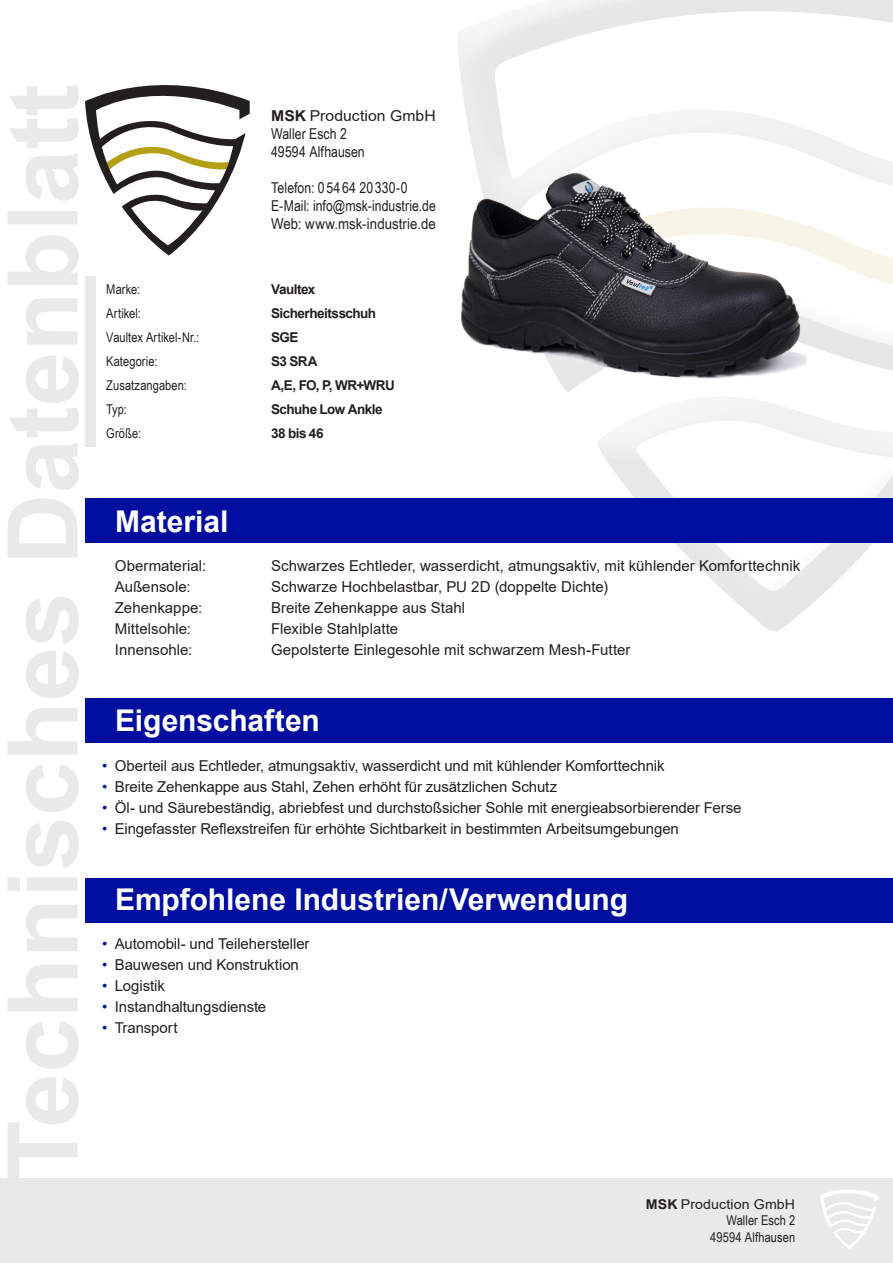
<style>
.page{position:relative;width:893px;height:1263px;background:#fff}
.page>*{position:absolute;margin:0;border:0;box-sizing:border-box;transform-origin:0 0}
.Rahmen_blau_weiß{font:700 30px "Arial";letter-spacing:-.005em;color:#fff}
.Aufzählung_ohne_punk{font:15px "Arial";letter-spacing:-.005em;color:#231f20}
.t1{font:15px/18px "Arial Narrow";letter-spacing:.005em;color:#231f20}
.Aufzählung_ohne_punk-2{font:15px "Arial";letter-spacing:-.005em;color:#231f20;scale:1.05 1}
.t2{font:13.5px/24px "Arial Narrow";letter-spacing:.005em;color:#231f20}
.rechte_spalte{font:700 13.5px "Arial";letter-spacing:-.035em;color:#231f20}
.t3{font:13.5px "Arial";letter-spacing:.01em;color:#231f20;scale:1.05 1}
.s1{font-weight:700}
.s2{color:#000fa0}
</style>
<div class="page">
<div style="left:0;top:1178px;width:893px;height:85px;background:#e9e9e9"></div>
<svg style="left:820px;top:1189px;width:58px;height:60px"></svg>
<svg style="left:8px;top:85px;width:71px;height:1093px"></svg>
<div style="left:456px;top:0;width:437px;height:483px;background:#fff;opacity:.75"></div>
<div style="left:474px;top:0;width:419px;height:632px;background:#231f20;opacity:.75"></div>
<svg style="left:85px;top:85px;width:165px;height:170px"></svg>
<div style="left:85px;top:276px;width:11px;height:170px;background:#e9e9e9"></div>
<img style="left:457px;top:165px;width:351px;height:218px">
<div style="left:85px;top:497px;width:808px;height:45px;background:#000fa0"></div>
<div style="left:85px;top:698px;width:808px;height:45px;background:#000fa0"></div>
<div style="left:85px;top:878px;width:808px;height:45px;background:#000fa0"></div>
<p class="t2" style="left:106px;top:277px;width:94px">Marke:<br>Artikel:<br>Vaultex Artikel-Nr.:<br>Kategorie:<br>Zusatzangaben:<br>Typ:<br>Größe:</p>
<p class="Aufzählung_ohne_punk-2" style="left:271px;top:106px;width:158px"><span class="s1">MSK</span> Production GmbH</p>
<p class="t1" style="left:271px;top:125px;width:95px">Waller Esch 2<br>49594 Alfhausen</p>
<p class="t1" style="left:271px;top:179px;width:166px">Telefon: 05464 20330-0<br>E-Mail: info@msk-industrie.de<br>Web: www.msk-industrie.de</p>
<p class="rechte_spalte" style="left:271px;top:280px;width:46px">Vaultex</p>
<p class="rechte_spalte" style="left:271px;top:304px;width:107px">Sicherheitsschuh</p>
<p class="rechte_spalte" style="left:271px;top:328px;width:29px">SGE</p>
<p class="rechte_spalte" style="left:271px;top:352px;width:48px">S3 SRA</p>
<p class="rechte_spalte" style="left:271px;top:376px;width:125px">A,E, FO, P, WR+WRU</p>
<p class="rechte_spalte" style="left:271px;top:400px;width:113px">Schuhe Low Ankle</p>
<p class="rechte_spalte" style="left:271px;top:424px;width:54px">38 bis 46</p>
<p class="Rahmen_blau_weiß" style="left:115px;top:500px;width:115px">Material</p>
<p class="Aufzählung_ohne_punk" style="left:115px;top:556px;width:93px">Obermaterial:</p>
<p class="Aufzählung_ohne_punk" style="left:271px;top:556px;width:531px">Schwarzes Echtleder, wasserdicht, atmungsaktiv, mit kühlender Komforttechnik</p>
<p class="Aufzählung_ohne_punk" style="left:115px;top:577px;width:77px">Außensole:</p>
<p class="Aufzählung_ohne_punk" style="left:271px;top:577px;width:338px">Schwarze Hochbelastbar, PU 2D (doppelte Dichte)</p>
<p class="Aufzählung_ohne_punk" style="left:115px;top:598px;width:89px">Zehenkappe:</p>
<p class="Aufzählung_ohne_punk" style="left:271px;top:598px;width:196px">Breite Zehenkappe aus Stahl</p>
<p class="Aufzählung_ohne_punk" style="left:115px;top:619px;width:78px">Mittelsohle:</p>
<p class="Aufzählung_ohne_punk" style="left:271px;top:619px;width:129px">Flexible Stahlplatte</p>
<p class="Aufzählung_ohne_punk" style="left:115px;top:640px;width:79px">Innensohle:</p>
<p class="Aufzählung_ohne_punk" style="left:271px;top:640px;width:361px">Gepolsterte Einlegesohle mit schwarzem Mesh-Futter</p>
<p class="Rahmen_blau_weiß" style="left:115px;top:700px;width:206px">Eigenschaften</p>
<p class="Aufzählung_ohne_punk" style="left:102px;top:755px;width:564px"><span class="s2">•</span> Oberteil aus Echtleder, atmungsaktiv, wasserdicht und mit kühlender Komforttechnik</p>
<p class="Aufzählung_ohne_punk" style="left:102px;top:776px;width:457px"><span class="s2">•</span> Breite Zehenkappe aus Stahl, Zehen erhöht für zusätzlichen Schutz</p>
<p class="Aufzählung_ohne_punk" style="left:102px;top:797px;width:641px"><span class="s2">•</span> Öl- und Säurebeständig, abriebfest und durchstoßsicher Sohle mit energieabsorbierender Ferse</p>
<p class="Aufzählung_ohne_punk" style="left:102px;top:818px;width:578px"><span class="s2">•</span> Eingefasster Reflexstreifen für erhöhte Sichtbarkeit in bestimmten Arbeitsumgebungen</p>
<p class="Rahmen_blau_weiß" style="left:115px;top:878px;width:514px">Empfohlene Industrien/Verwendung</p>
<p class="Aufzählung_ohne_punk" style="left:102px;top:934px;width:209px"><span class="s2">•</span> Automobil- und Teilehersteller</p>
<p class="Aufzählung_ohne_punk" style="left:102px;top:955px;width:198px"><span class="s2">•</span> Bauwesen und Konstruktion</p>
<p class="Aufzählung_ohne_punk" style="left:102px;top:976px;width:64px"><span class="s2">•</span> Logistik</p>
<p class="Aufzählung_ohne_punk" style="left:102px;top:997px;width:166px"><span class="s2">•</span> Instandhaltungsdienste</p>
<p class="Aufzählung_ohne_punk" style="left:102px;top:1018px;width:77px"><span class="s2">•</span> Transport</p>
<p class="t3" style="left:646px;top:1194px;width:144px"><span class="s1">MSK</span> Production GmbH</p>
<p class="t2" style="left:710px;top:1212px;width:87px;line-height:16.5px;text-align:right">Waller Esch 2<br>49594 Alfhausen</p>
</div>
